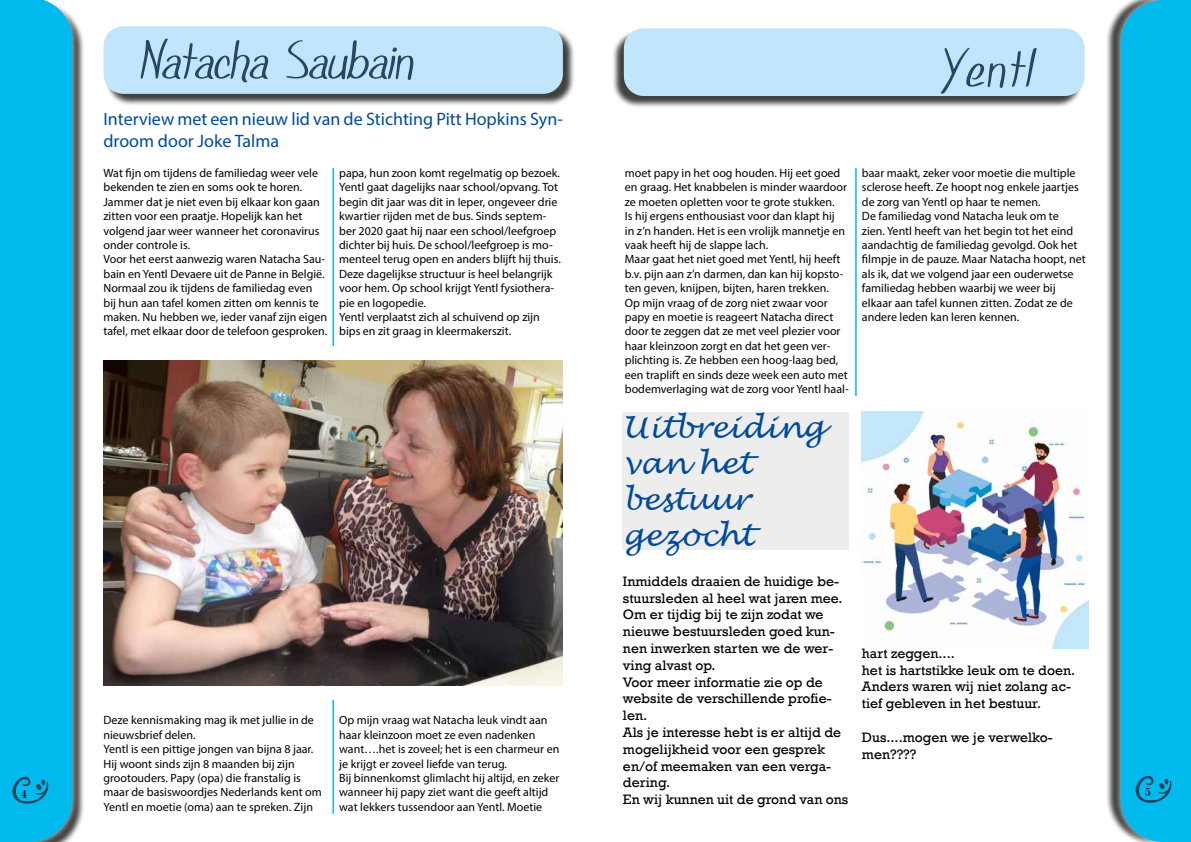
<style>
.page{position:relative;width:1191px;height:842px;background:#fff}
.page>*{position:absolute;margin:0;border:0;box-sizing:border-box;transform-origin:0 0}
.t1{font:60px "SF Foxboro Script";color:#284561}
.t2{font:italic 30px/36px "Lucida Handwriting";color:#004a9b}
.t3{font:18px/21.6px "Myriad Pro";color:#004a9b}
.t4{font:14px/16.8px "Rockwell";color:#000}
.t5{font:13px "Modern";color:#000}
.t6{font:12px/14.4px "Myriad Pro";color:#000}
</style>
<div class="page">
<div style="left:1105px;top:0;width:86px;height:842px;background:#000;opacity:.75"></div>
<div style="left:1114px;top:0;width:77px;height:842px;background:#fff;opacity:.75"></div>
<div style="left:1120px;top:0;width:71px;height:842px;background:#00baee"></div>
<svg style="left:1135px;top:776px;width:37px;height:27px"></svg>
<div style="left:0;top:0;width:85px;height:842px;background:#000;opacity:.75"></div>
<div style="left:0;top:0;width:79px;height:842px;background:#fff;opacity:.75"></div>
<div style="left:0;top:0;width:72px;height:842px;background:#00baee"></div>
<div style="left:105px;top:28px;width:470px;height:78px;background:#000;opacity:.75"></div>
<div style="left:103px;top:26px;width:460px;height:68px;background:#c1e5fb;border-radius:20px"></div>
<hr style="left:333px;top:168px;width:1px;height:178px;background:#00baee">
<hr style="left:333px;top:700px;width:1px;height:114px;background:#00baee">
<svg style="left:12px;top:777px;width:37px;height:27px"></svg>
<div style="left:611px;top:30px;width:472px;height:79px;background:#000;opacity:.75"></div>
<div style="left:624px;top:28px;width:460px;height:68px;background:#c1e5fb;border-radius:20px"></div>
<img style="left:103px;top:360px;width:460px;height:326px">
<hr style="left:855px;top:168px;width:1px;height:228px;background:#00baee">
<div style="left:623px;top:412px;width:226px;height:138px;background:#ededed"></div>
<img style="left:862px;top:412px;width:226px;height:236px">
<p class="t5" style="left:21px;top:788px;width:7px">4</p>
<h1 class="t1" style="left:138px;top:28px;width:275px">Natacha Saubain</h1>
<h3 class="t3" style="left:103px;top:108px;width:461px">Interview met een nieuw lid van de Stichting Pitt Hopkins Syn&shy;droom door Joke Talma</h3>
<p class="t6" style="left:103px;top:166px;width:225px">Wat fijn om tijdens de familiedag weer vele bekenden te zien en soms ook te horen.<br>Jammer dat je niet even bij elkaar kon gaan zitten voor een praatje. Hopelijk kan het volgend jaar weer wanneer het coronavirus onder controle is.<br>Voor het eerst aanwezig waren Natacha Sau&shy;bain en Yentl Devaere uit de Panne in België.<br>Normaal zou ik tijdens de familiedag even bij hun aan tafel komen zitten om kennis te maken. Nu hebben we, ieder vanaf zijn eigen tafel, met elkaar door de telefoon gesproken.</p>
<p class="t6" style="left:339px;top:166px;width:223px">papa, hun zoon komt regelmatig op bezoek.<br>Yentl gaat dagelijks naar school/opvang. Tot begin dit jaar was dit in Ieper, ongeveer drie kwartier rijden met de bus. Sinds septem&shy;ber 2020 gaat hij naar een school/leefgroep dichter bij huis. De school/leefgroep is mo&shy;menteel terug open en anders blijft hij thuis.<br>Deze dagelijkse structuur is heel belangrijk voor hem. Op school krijgt Yentl fysiothera&shy;pie en logopedie.<br>Yentl verplaatst zich al schuivend op zijn bips en zit graag in kleermakerszit.</p>
<p class="t6" style="left:103px;top:713px;width:220px">Deze kennismaking mag ik met jullie in de nieuwsbrief delen.<br>Yentl is een pittige jongen van bijna 8 jaar.<br>Hij woont sinds zijn 8 maanden bij zijn grootouders. Papy (opa) die franstalig is maar de basiswoordjes Nederlands kent om Yentl en moetie (oma) aan te spreken. Zijn</p>
<p class="t6" style="left:339px;top:713px;width:222px">Op mijn vraag wat Natacha leuk vindt aan haar kleinzoon moet ze even nadenken want….het is zoveel; het is een charmeur en je krijgt er zoveel liefde van terug.<br>Bij binnenkomst glimlacht hij altijd, en zeker wanneer hij papy ziet want die geeft altijd wat lekkers tussendoor aan Yentl. Moetie</p>
<h1 class="t1" style="left:938px;top:36px;width:95px">Yentl</h1>
<p class="t6" style="left:625px;top:166px;width:225px">moet papy in het oog houden. Hij eet goed en graag. Het knabbelen is minder waardoor ze moeten opletten voor te grote stukken.<br>Is hij ergens enthousiast voor dan klapt hij<br>in z’n handen. Het is een vrolijk mannetje en vaak heeft hij de slappe lach.<br>Maar gaat het niet goed met Yentl, hij heeft b.v. pijn aan z’n darmen, dan kan hij kopsto&shy;ten geven, knijpen, bijten, haren trekken.<br>Op mijn vraag of de zorg niet zwaar voor papy en moetie is reageert Natacha direct door te zeggen dat ze met veel plezier voor haar kleinzoon zorgt en dat het geen ver&shy;plichting is. Ze hebben een hoog-laag bed, een traplift en sinds deze week een auto met bodemverlaging wat de zorg voor Yentl haal-</p>
<p class="t6" style="left:862px;top:166px;width:225px">baar maakt, zeker voor moetie die multiple sclerose heeft. Ze hoopt nog enkele jaartjes de zorg van Yentl op haar te nemen.<br>De familiedag vond Natacha leuk om te<br>zien. Yentl heeft van het begin tot het eind aandachtig de familiedag gevolgd. Ook het filmpje in de pauze. Maar Natacha hoopt, net als ik, dat we volgend jaar een ouderwetse familiedag hebben waarbij we weer bij elkaar aan tafel kunnen zitten. Zodat ze de andere leden kan leren kennen.</p>
<h2 class="t2" style="left:623px;top:410px;width:203px">Uitbreiding van het bestuur gezocht</h2>
<p class="t4" style="left:623px;top:573px;width:227px">Inmiddels draaien de huidige be&shy;stuursleden al heel wat jaren mee.<br>Om er tijdig bij te zijn zodat we nieuwe bestuursleden goed kun&shy;nen inwerken starten we de wer&shy;ving alvast op.<br>Voor meer informatie zie op de website de verschillende profie&shy;len.<br>Als je interesse hebt is er altijd de mogelijkheid voor een gesprek en/of meemaken van een verga&shy;dering.<br>En wij kunnen uit de grond van ons</p>
<p class="t4" style="left:862px;top:645px;width:215px">hart zeggen....<br>het is hartstikke leuk om te doen.<br>Anders waren wij niet zolang ac&shy;tief gebleven in het bestuur.</p>
<p class="t4" style="left:862px;top:729px;width:192px">Dus....mogen we je verwelko&shy;men????</p>
<p class="t5" style="left:1144px;top:786px;width:7px">5</p>
</div>
